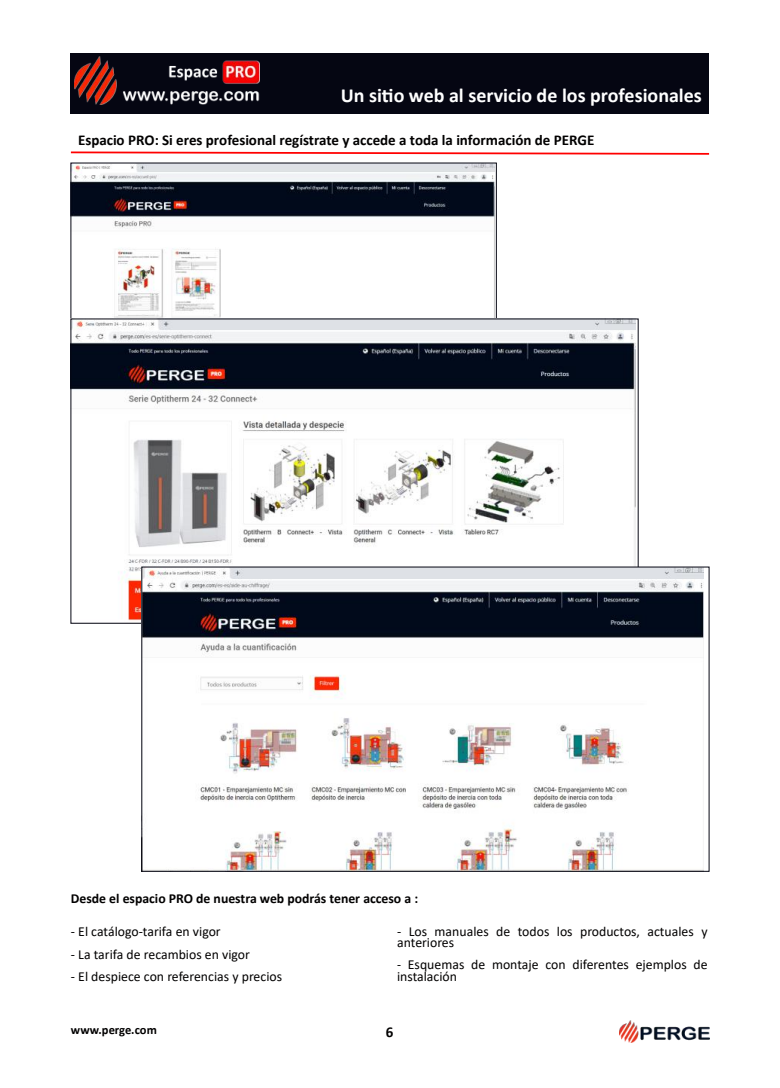
<style>
.page{position:relative;width:780px;height:1088px;background:#fff}
.page>*{position:absolute;margin:0;border:0;box-sizing:border-box;transform-origin:0 0}
.t1{font:700 20px "Calibri";color:#fff}
.t2{font:700 15px "Calibri";letter-spacing:-.005em;color:#020000}
.t3{font:13.75px/22.5px "Calibri";color:#020000}
.t4{font:13.75px/11.2px "Calibri";color:#020000;scale:.95 1}
.t5{font:700 13.75px "Calibri";color:#020000}
.t6{font:700 12.5px "Calibri";letter-spacing:.005em;color:#020000}
</style>
<div class="page">
<img style="left:619px;top:1021px;width:90px;height:21px">
<div style="left:71px;top:53px;width:638px;height:60px;background:#050612"></div>
<img style="left:74px;top:57px;width:186px;height:48px">
<svg style="left:70px;top:151px;width:640px;height:4px"></svg>
<img style="left:73px;top:165px;width:421px;height:154px">
<img style="left:73px;top:321px;width:562px;height:300px">
<img style="left:143px;top:569px;width:560px;height:301px">
<div style="left:141px;top:567px;width:568px;height:305px;border:1px solid #050612"></div>
<h1 class="t1" style="left:341px;top:87px;width:362px">Un sitio web al servicio de los profesionales</h1>
<p class="t2" style="left:78px;top:134px;width:518px">Espacio PRO: Si eres profesional regístrate y accede a toda la información de PERGE</p>
<p class="t5" style="left:71px;top:892px;width:349px">Desde el espacio PRO de nuestra web podrás tener acceso a :</p>
<p class="t3" style="left:71px;top:921px;width:213px">‐ El catálogo‐tarifa en vigor<br>‐ La tarifa de recambios en vigor<br>‐ El despiece con referencias y precios</p>
<p class="t3" style="left:397px;top:926px;width:312px;line-height:11.2px">‐ Los manuales de todos los productos, actuales y anteriores</p>
<p class="t4" style="left:397px;top:960px;width:328px">‐ Esquemas de montaje con diferentes ejemplos de instalación</p>
<p class="t6" style="left:71px;top:1024px;width:87px">www.perge.com</p>
<p class="t2" style="left:385px;top:1026px;width:9px">6</p>
</div>
